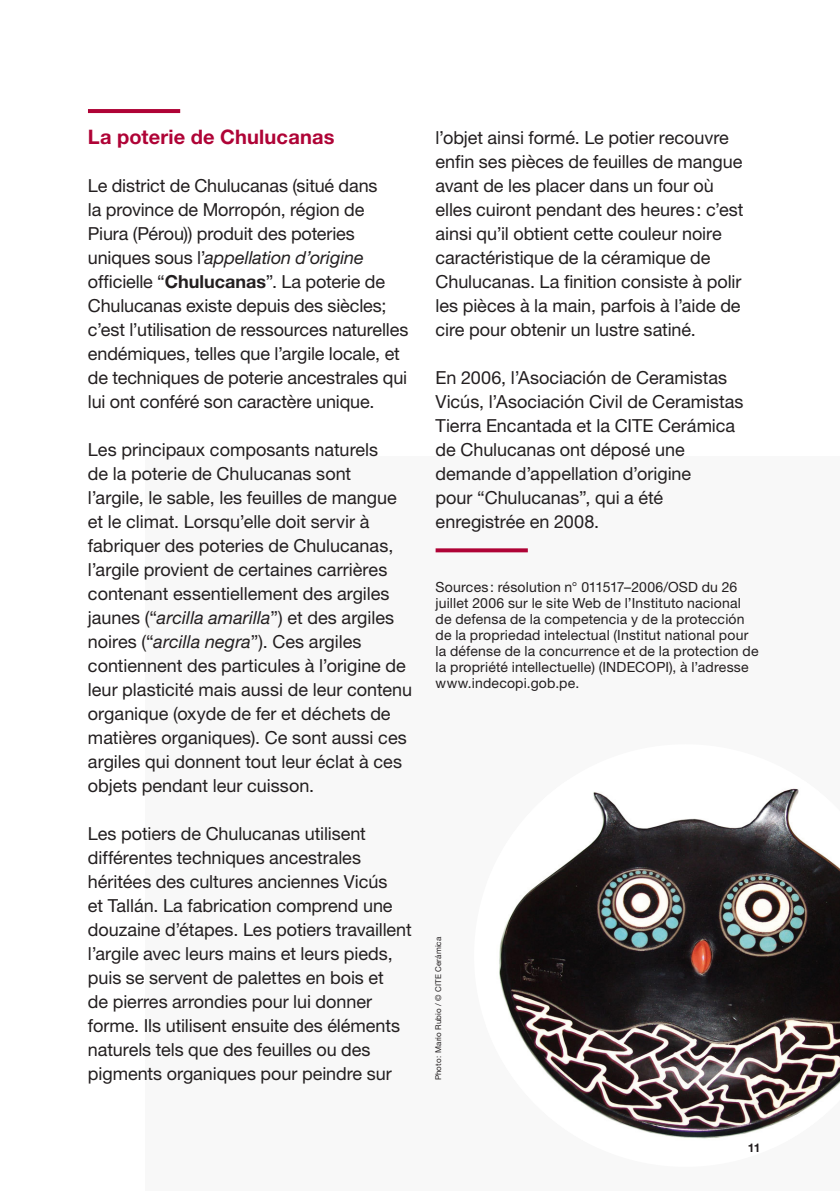
<style>
.page{position:relative;width:840px;height:1191px;background:#fff}
.page>*{position:absolute;margin:0;border:0;box-sizing:border-box;transform-origin:0 0}
.box_title_bordered{font:700 20px "Helvetica Neue LT Std";letter-spacing:.01em;color:#af0336}
.box_text_bordered{font:18px/24px "Helvetica Neue LT Std";letter-spacing:-.005em;color:#231f20}
.box_note{font:14px/16px "Helvetica Neue LT Std";letter-spacing:.01em;color:#231f20}
.t1{font:700 12px "Helvetica Neue LT Std";color:#231f20}
.copyright{font:8px "Helvetica Neue LT Std";letter-spacing:.02em;color:#231f20}
.s1{font-style:italic}
.s2{font-weight:700}
</style>
<div class="page">
<div style="left:146px;top:456px;width:693px;height:735px;background:#f8f8f8"></div>
<hr style="left:88px;top:109px;width:92px;height:4px;background:#af0336">
<svg style="left:435px;top:548px;width:92px;height:4px"></svg>
<img style="left:499px;top:788px;width:340px;height:351px">
<p class="box_title_bordered" style="left:88px;top:125px;width:248px">La poterie de Chulucanas</p>
<p class="box_text_bordered" style="left:88px;top:173px;width:322px">Le district de Chulucanas (situé dans<br>la province de Morropón, région de Piura (Pérou)) produit des poteries uniques sous l’<span class="s1">appellation d’origine </span>officielle “<span class="s2">Chulucanas</span>”. La poterie de Chulucanas existe depuis des siècles; c’est l’utilisation de ressources naturelles endémiques, telles que l’argile locale, et de techniques de poterie ancestrales qui lui ont conféré son caractère unique.</p>
<p class="box_text_bordered" style="left:88px;top:437px;width:325px">Les principaux composants naturels<br>de la poterie de Chulucanas sont<br>l’argile, le sable, les feuilles de mangue et le climat. Lorsqu’elle doit servir à fabriquer des poteries de Chulucanas, l’argile provient de certaines carrières contenant essentiellement des argiles jaunes (“<span class="s1">arcilla amarilla</span>”) et des argiles noires (“<span class="s1">arcilla negra</span>”). Ces argiles contiennent des particules à l’origine de leur plasticité mais aussi de leur contenu organique (oxyde de fer et déchets de matières organiques). Ce sont aussi ces argiles qui donnent tout leur éclat à ces objets pendant leur cuisson.</p>
<p class="box_text_bordered" style="left:88px;top:821px;width:325px">Les potiers de Chulucanas utilisent différentes techniques ancestrales héritées des cultures anciennes Vicús<br>et Tallán. La fabrication comprend une douzaine d’étapes. Les potiers travaillent l’argile avec leurs mains et leurs pieds, puis se servent de palettes en bois et<br>de pierres arrondies pour lui donner forme. Ils utilisent ensuite des éléments naturels tels que des feuilles ou des pigments organiques pour peindre sur</p>
<p class="box_text_bordered" style="left:435px;top:125px;width:309px">l’objet ainsi formé. Le potier recouvre enfin ses pièces de feuilles de mangue avant de les placer dans un four où elles cuiront pendant des heures: c’est ainsi qu’il obtient cette couleur noire caractéristique de la céramique de Chulucanas. La finition consiste à polir les pièces à la main, parfois à l’aide de cire pour obtenir un lustre satiné.</p>
<p class="box_text_bordered" style="left:435px;top:365px;width:309px">En 2006, l’Asociación de Ceramistas<br>Vicús, l’Asociación Civil de Ceramistas<br>Tierra Encantada et la CITE Cerámica de Chulucanas ont déposé une demande d’appellation d’origine<br>pour “Chulucanas”, qui a été enregistrée en 2008.</p>
<p class="box_note" style="left:435px;top:579px;width:324px">Sources: résolution n° 011517–2006/OSD du 26 juillet 2006 sur le site Web de l’Instituto nacional de defensa de la competencia y de la protección de la propriedad intelectual (Institut national pour la défense de la concurrence et de la protection de la propriété intellectuelle) (INDECOPI), à l’adresse www.indecopi.gob.pe.</p>
<p class="copyright" style="left:433px;top:1080px;width:145px;rotate:-90deg">Photo: Mario Rubio / © CITE Cerámica</p>
<p class="t1" style="left:747px;top:1140px;width:14px">11</p>
</div>
